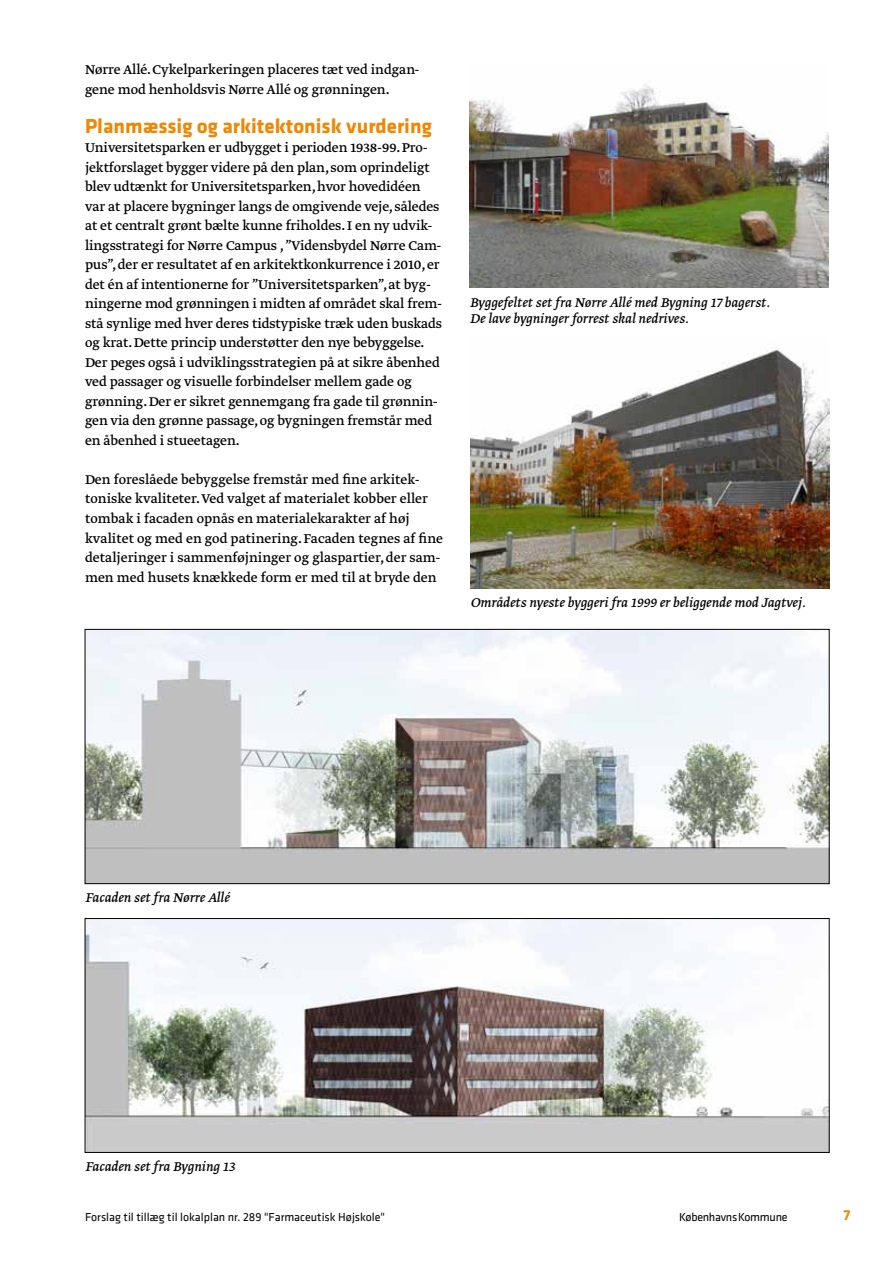
<style>
.page{position:relative;width:893px;height:1263px;background:#fff}
.page>*{position:absolute;margin:0;border:0;box-sizing:border-box;transform-origin:0 0}
.t1{font:700 21px "Klavika";color:#f18700}
.t2{font:15px/19.5px "Greta Text";letter-spacing:-.005em;color:#000}
.t3{font:italic 15px/16.5px "Greta Text";color:#000}
.t4{font:700 15px "Klavika";color:#f18700}
.t5{font:12px "Klavika";color:#000}
.t6{font:12px "Klavika";letter-spacing:-.02em;color:#000}
</style>
<div class="page">
<img style="left:87px;top:631px;width:740px;height:251px">
<div style="left:85px;top:629px;width:744px;height:255px;border:1px solid #000"></div>
<img style="left:87px;top:920px;width:740px;height:230px">
<div style="left:85px;top:918px;width:744px;height:234px;border:1px solid #000"></div>
<img style="left:471px;top:348px;width:358px;height:240px">
<img style="left:470px;top:83px;width:358px;height:205px">
<p class="t2" style="left:85px;top:61px;width:336px">Nørre Allé. Cykelparkeringen placeres tæt ved indgan&shy;gene mod henholdsvis Nørre Allé og grønningen.</p>
<h1 class="t1" style="left:85px;top:117px;width:348px">Planmæssig og arkitektonisk vurdering</h1>
<p class="t2" style="left:85px;top:139px;width:359px">Universitetsparken er udbygget i perioden 1938-99. Pro&shy;jektforslaget bygger videre på den plan, som oprindeligt blev udtænkt for Universitetsparken, hvor hovedidéen var at placere bygninger langs de omgivende veje, således at et centralt grønt bælte kunne friholdes. I en ny udvik&shy;lingsstrategi for Nørre Campus , ”Vidensbydel Nørre Cam&shy;pus”, der er resultatet af en arkitektkonkurrence i 2010, er det én af intentionerne for ”Universitetsparken”, at byg&shy;ningerne mod grønningen i midten af området skal frem&shy;stå synlige med hver deres tidstypiske træk uden buskads og krat. Dette princip understøtter den nye bebyggelse.<br>Der peges også i udviklingsstrategien på at sikre åbenhed ved passager og visuelle forbindelser mellem gade og grønning. Der er sikret gennemgang fra gade til grønnin&shy;gen via den grønne passage, og bygningen fremstår med en åbenhed i stueetagen.</p>
<p class="t2" style="left:85px;top:471px;width:360px">Den foreslåede bebyggelse fremstår med fine arkitek&shy;toniske kvaliteter. Ved valget af materialet kobber eller tombak i facaden opnås en materialekarakter af høj kvalitet og med en god patinering. Facaden tegnes af fine detaljeringer i sammenføjninger og glaspartier, der sam&shy;men med husets knækkede form er med til at bryde den</p>
<p class="t3" style="left:470px;top:295px;width:302px">Byggefeltet set fra Nørre Allé med Bygning 17 bagerst.<br>De lave bygninger forrest skal nedrives.</p>
<p class="t3" style="left:471px;top:595px;width:336px">Områdets nyeste byggeri fra 1999 er beliggende mod Jagtvej.</p>
<p class="t3" style="left:85px;top:890px;width:146px">Facaden set fra Nørre Allé</p>
<p class="t3" style="left:85px;top:1159px;width:151px">Facaden set fra Bygning 13</p>
<p class="t5" style="left:85px;top:1212px;width:302px">Forslag til tillæg til lokalplan nr. 289 "Farmaceutisk Højskole"</p>
<p class="t6" style="left:679px;top:1212px;width:110px">Københavns Kommune</p>
<p class="t4" style="left:844px;top:1209px;width:8px">7</p>
</div>
